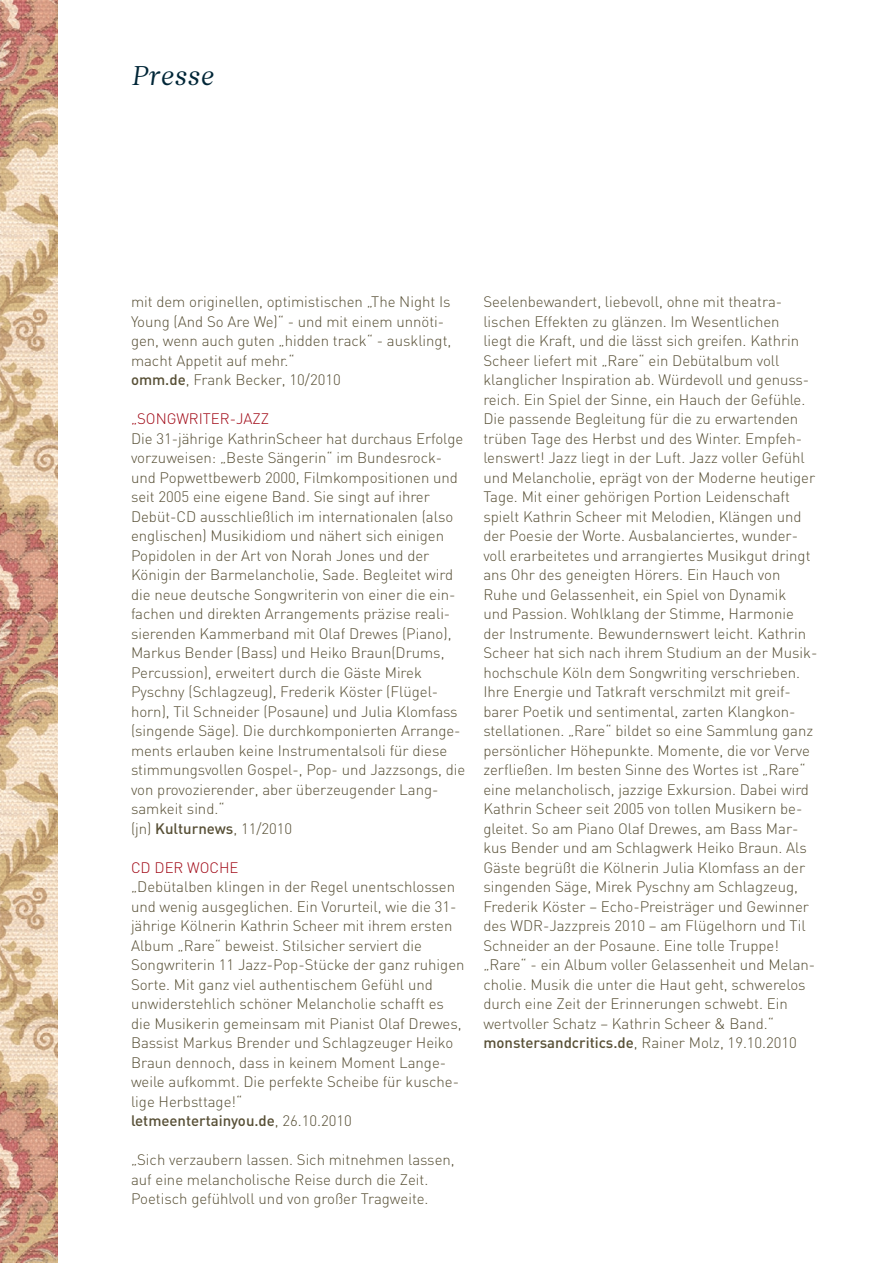
<style>
.page{position:relative;width:893px;height:1263px;background:#fff}
.page>*{position:absolute;margin:0;border:0;box-sizing:border-box;transform-origin:0 0}
.t1{font:27px "Leitura News Italic 1";color:#002637}
.t2{font:300 15px/19.5px "DIN";color:#574f35}
.t3{font:500 15px "DIN";color:#574f35}
.t4{font:300 15px "DIN";color:#a00815}
.s1{font-weight:500}
.s2{font-weight:300}
</style>
<div class="page">
<img style="left:0;top:683px;width:57px;height:579px">
<img style="left:0;top:0;width:58px;height:683px">
<p class="t1" style="left:131px;top:59px;width:84px">Presse</p>
<p class="t2" style="left:131px;top:292px;width:322px">mit dem originellen, optimistischen „The Night Is Young (And So Are We)“ - und mit einem unnöti&shy;gen, wenn auch guten „hidden track“ - ausklingt, macht Appetit auf mehr.“</p>
<p class="t2" style="left:131px;top:370px;width:211px"><span class="s1">omm.de</span>, Frank Becker, 10/2010</p>
<p class="t4" style="left:131px;top:410px;width:140px">„SONGWRITER-JAZZ</p>
<p class="t2" style="left:131px;top:429px;width:336px">Die 31-jährige KathrinScheer hat durchaus Erfolge vorzuweisen: „Beste Sängerin“ im Bundesrock&shy;und Popwettbewerb 2000, Filmkompositionen und seit 2005 eine eigene Band. Sie singt auf ihrer Debüt-CD ausschließlich im internationalen (also englischen) Musikidiom und nähert sich einigen Popidolen in der Art von Norah Jones und der Königin der Barmelancholie, Sade. Begleitet wird die neue deutsche Songwriterin von einer die ein&shy;fachen und direkten Arrangements präzise reali&shy;sierenden Kammerband mit Olaf Drewes (Piano), Markus Bender (Bass) und Heiko Braun(Drums, Percussion), erweitert durch die Gäste Mirek Pyschny (Schlagzeug), Frederik Köster (Flügel&shy;horn), Til Schneider (Posaune) und Julia Klomfass (singende Säge). Die durchkomponierten Arrange&shy;ments erlauben keine Instrumentalsoli für diese stimmungsvollen Gospel-, Pop- und Jazzsongs, die von provozierender, aber überzeugender Lang&shy;samkeit sind.“</p>
<p class="t2" style="left:131px;top:819px;width:163px">(jn) <span class="s1">Kulturnews</span>, 11/2010</p>
<p class="t4" style="left:131px;top:858px;width:34px">CD der</p>
<p class="t4" style="left:187px;top:858px;width:23px">Woche</p>
<p class="t2" style="left:131px;top:877px;width:335px">„Debütalben klingen in der Regel unentschlossen und wenig ausgeglichen. Ein Vorurteil, wie die 31- jährige Kölnerin Kathrin Scheer mit ihrem ersten Album „Rare“ beweist. Stilsicher serviert die Songwriterin 11 Jazz-Pop-Stücke der ganz ruhigen Sorte. Mit ganz viel authentischem Gefühl und unwiderstehlich schöner Melancholie schafft es die Musikerin gemeinsam mit Pianist Olaf Drewes, Bassist Markus Brender und Schlagzeuger Heiko Braun dennoch, dass in keinem Moment Lange&shy;weile aufkommt. Die perfekte Scheibe für kusche&shy;lige Herbsttage!“</p>
<p class="t3" style="left:131px;top:1111px;width:222px">letmeentertainyou.de<span class="s2">, 26.10.2010</span></p>
<p class="t2" style="left:131px;top:1150px;width:325px">„Sich verzaubern lassen. Sich mitnehmen lassen, auf eine melancholische Reise durch die Zeit.<br>Poetisch gefühlvoll und von großer Tragweite.</p>
<p class="t2" style="left:483px;top:292px;width:336px">Seelenbewandert, liebevoll, ohne mit theatra&shy;lischen Effekten zu glänzen. Im Wesentlichen<br>liegt die Kraft, und die lässt sich greifen. Kathrin Scheer liefert mit „Rare“ ein Debütalbum voll klanglicher Inspiration ab. Würdevoll und genuss&shy;reich. Ein Spiel der Sinne, ein Hauch der Gefühle.<br>Die passende Begleitung für die zu erwartenden trüben Tage des Herbst und des Winter. Empfeh&shy;lenswert! Jazz liegt in der Luft. Jazz voller Gefühl und Melancholie, eprägt von der Moderne heutiger Tage. Mit einer gehörigen Portion Leidenschaft spielt Kathrin Scheer mit Melodien, Klängen und der Poesie der Worte. Ausbalanciertes, wunder&shy;voll erarbeitetes und arrangiertes Musikgut dringt ans Ohr des geneigten Hörers. Ein Hauch von Ruhe und Gelassenheit, ein Spiel von Dynamik<br>und Passion. Wohlklang der Stimme, Harmonie der Instrumente. Bewundernswert leicht. Kathrin Scheer hat sich nach ihrem Studium an der Musik&shy;hochschule Köln dem Songwriting verschrieben.<br>Ihre Energie und Tatkraft verschmilzt mit greif&shy;barer Poetik und sentimental, zarten Klangkon&shy;stellationen. „Rare“ bildet so eine Sammlung ganz persönlicher Höhepunkte. Momente, die vor Verve zerfließen. Im besten Sinne des Wortes ist „Rare“ eine melancholisch, jazzige Exkursion. Dabei wird Kathrin Scheer seit 2005 von tollen Musikern be&shy;gleitet. So am Piano Olaf Drewes, am Bass Mar&shy;kus Bender und am Schlagwerk Heiko Braun. Als Gäste begrüßt die Kölnerin Julia Klomfass an der singenden Säge, Mirek Pyschny am Schlagzeug, Frederik Köster – Echo-Preisträger und Gewinner des WDR-Jazzpreis 2010 – am Flügelhorn und Til Schneider an der Posaune. Eine tolle Truppe!</p>
<p class="t2" style="left:483px;top:955px;width:333px">„Rare“ - ein Album voller Gelassenheit und Melan&shy;cholie. Musik die unter die Haut geht, schwerelos durch eine Zeit der Erinnerungen schwebt. Ein wertvoller Schatz – Kathrin Scheer &amp; Band.“</p>
<p class="t2" style="left:483px;top:1033px;width:315px"><span class="s1">monstersandcritics.de</span>, Rainer Molz, 19.10.2010</p>
</div>
